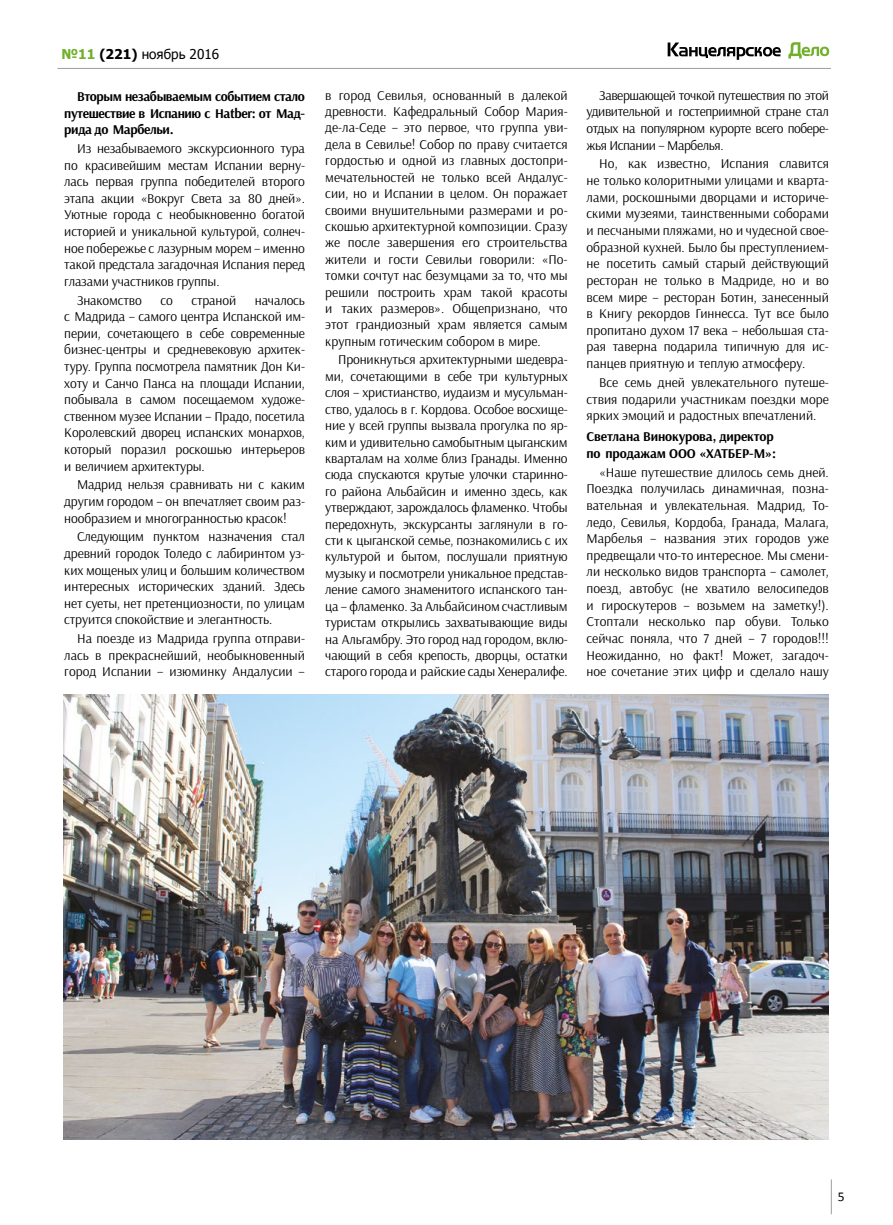
<style>
.page{position:relative;width:893px;height:1225px;background:#fff}
.page>*{position:absolute;margin:0;border:0;box-sizing:border-box;transform-origin:0 0}
.t1{font:13.5px/16.6px "Arsenal";letter-spacing:-.01em;color:#000;text-align:justify}
.t2{font:700 13.5px/16.6px "Arsenal";letter-spacing:-.03em;color:#000;text-align:justify}
.t3{font:700 13.5px/16.6px "Arsenal";letter-spacing:-.01em;color:#000}
.t4{font:13.5px "Tahoma";color:#000}
.t5{font:13.5px "Calibri";color:#000}
.s1{font-weight:700;color:#71b02c}
.s2{font-weight:700}
</style>
<div class="page">
<svg style="left:668px;top:43px;width:113px;height:17px"></svg>
<svg style="left:788px;top:42px;width:41px;height:17px"></svg>
<hr style="left:57px;top:68px;width:774px;height:1px;background:#9d9d9c">
<hr style="left:831px;top:1179px;width:1px;height:35px;background:#9d9d9c">
<img style="left:64px;top:694px;width:765px;height:445px">
<p class="t4" style="left:62px;top:45px;width:159px"><span class="s1">№11</span> <span class="s2">(221)</span> ноябрь 2016</p>
<p class="t2" style="left:64px;top:89px;width:242px;text-indent:13px">Вторым незабываемым событием стало путешествие в Испанию с Hatber: от Мад&shy;рида до Марбельи.</p>
<p class="t1" style="left:64px;top:140px;width:242px;text-indent:13px">Из незабываемого экскурсионного тура по красивейшим местам Испании верну&shy;лась первая группа победителей второго этапа акции «Вокруг Света за 80 дней».<br>Уютные города с необыкновенно богатой историей и уникальной культурой, солнеч&shy;ное побережье с лазурным морем – именно такой предстала загадочная Испания перед глазами участников группы.</p>
<p class="t1" style="left:77px;top:292px;width:66px">Знакомство</p>
<p class="t1" style="left:160px;top:292px;width:14px">со</p>
<p class="t1" style="left:191px;top:292px;width:46px">страной</p>
<p class="t1" style="left:64px;top:292px;width:242px;text-indent:191px">началось с Мадрида – самого центра Испанской им&shy;перии, сочетающего в себе современные бизнес-центры и средневековую архитек&shy;туру. Группа посмотрела памятник Дон Ки&shy;хоту и Санчо Панса на площади Испании, побывала в самом посещаемом художе&shy;ственном музее Испании – Прадо, посетила Королевский дворец испанских монархов, который поразил роскошью интерьеров и величием архитектуры.</p>
<p class="t1" style="left:64px;top:477px;width:242px;text-indent:13px">Мадрид нельзя сравнивать ни с каким другим городом – он впечатляет своим раз&shy;нообразием и многогранностью красок!</p>
<p class="t1" style="left:64px;top:528px;width:242px;text-indent:13px">Следующим пунктом назначения стал древний городок Толедо с лабиринтом уз&shy;ких мощеных улиц и большим количеством интересных исторических зданий. Здесь нет суеты, нет претенциозности, по улицам струится спокойствие и элегантность.</p>
<p class="t1" style="left:64px;top:630px;width:242px;text-indent:13px">На поезде из Мадрида группа отправи&shy;лась в прекраснейший, необыкновенный город Испании – изюминку Андалусии –</p>
<p class="t1" style="left:325px;top:87px;width:244px">в город Севилья, основанный в далекой древности. Кафедральный Собор Мария&shy;де-ла-Седе – это первое, что группа уви&shy;дела в Севилье! Собор по праву считается гордостью и одной из главных достопри&shy;мечательностей не только всей Андалус&shy;сии, но и Испании в целом. Он поражает своими внушительными размерами и ро&shy;скошью архитектурной композиции. Сразу же после завершения его строительства жители и гости Севильи говорили: «По&shy;томки сочтут нас безумцами за то, что мы решили построить храм такой красоты и таких размеров». Общепризнано, что этот грандиозный храм является самым крупным готическим собором в мире.</p>
<p class="t1" style="left:325px;top:352px;width:244px;text-indent:13px">Проникнуться архитектурными шедевра&shy;ми, сочетающими в себе три культурных слоя – христианство, иудаизм и мусульман&shy;ство, удалось в г. Кордова. Особое восхище&shy;ние у всей группы вызвала прогулка по яр&shy;ким и удивительно самобытным цыганским кварталам на холме близ Гранады. Именно сюда спускаются крутые улочки старинно&shy;го района Альбайсин и именно здесь, как утверждают, зарождалось фламенко. Чтобы передохнуть, экскурсанты заглянули в го&shy;сти к цыганской семье, познакомились с их культурой и бытом, послушали приятную музыку и посмотрели уникальное представ&shy;ление самого знаменитого испанского тан&shy;ца – фламенко. За Альбайсином счастливым туристам открылись захватывающие виды на Альгамбру. Это город над городом, вклю&shy;чающий в себя крепость, дворцы, остатки старого города и райские сады Хенералифе.</p>
<p class="t1" style="left:586px;top:87px;width:244px;text-indent:13px">Завершающей точкой путешествия по этой удивительной и гостеприимной стране стал отдых на популярном курорте всего побере&shy;жья Испании – Марбелья.</p>
<p class="t1" style="left:586px;top:155px;width:244px;text-indent:13px">Но, как известно, Испания славится не только колоритными улицами и кварта&shy;лами, роскошными дворцами и историче&shy;скими музеями, таинственными соборами и песчаными пляжами, но и чудесной свое&shy;образной кухней. Было бы преступлением&shy;не посетить самый старый действующий ресторан не только в Мадриде, но и во всем мире – ресторан Ботин, занесенный в Книгу рекордов Гиннесса. Тут все было пропитано духом 17 века – небольшая ста&shy;рая таверна подарила типичную для ис&shy;панцев приятную и теплую атмосферу.</p>
<p class="t1" style="left:586px;top:374px;width:244px;text-indent:13px">Все семь дней увлекательного путеше&shy;ствия подарили участникам поездки море ярких эмоций и радостных впечатлений.</p>
<p class="t3" style="left:586px;top:428px;width:191px">Светлана Винокурова, директор по продажам ООО «ХАТБЕР-М»:</p>
<p class="t1" style="left:586px;top:464px;width:244px;text-indent:13px">«Наше путешествие длилось семь дней.<br>Поездка получилась динамичная, позна&shy;вательная и увлекательная. Мадрид, То&shy;ледо, Севилья, Кордоба, Гранада, Малага, Марбелья – названия этих городов уже предвещали что-то интересное. Мы смени&shy;ли несколько видов транспорта – самолет, поезд, автобус (не хватило велосипедов и гироскутеров – возьмем на заметку!).<br>Стоптали несколько пар обуви. Только сейчас поняла, что 7 дней – 7 городов!!!<br>Неожиданно, но факт! Может, загадоч&shy;ное сочетание этих цифр и сделало нашу</p>
<p class="t5" style="left:838px;top:1188px;width:8px">5</p>
</div>
